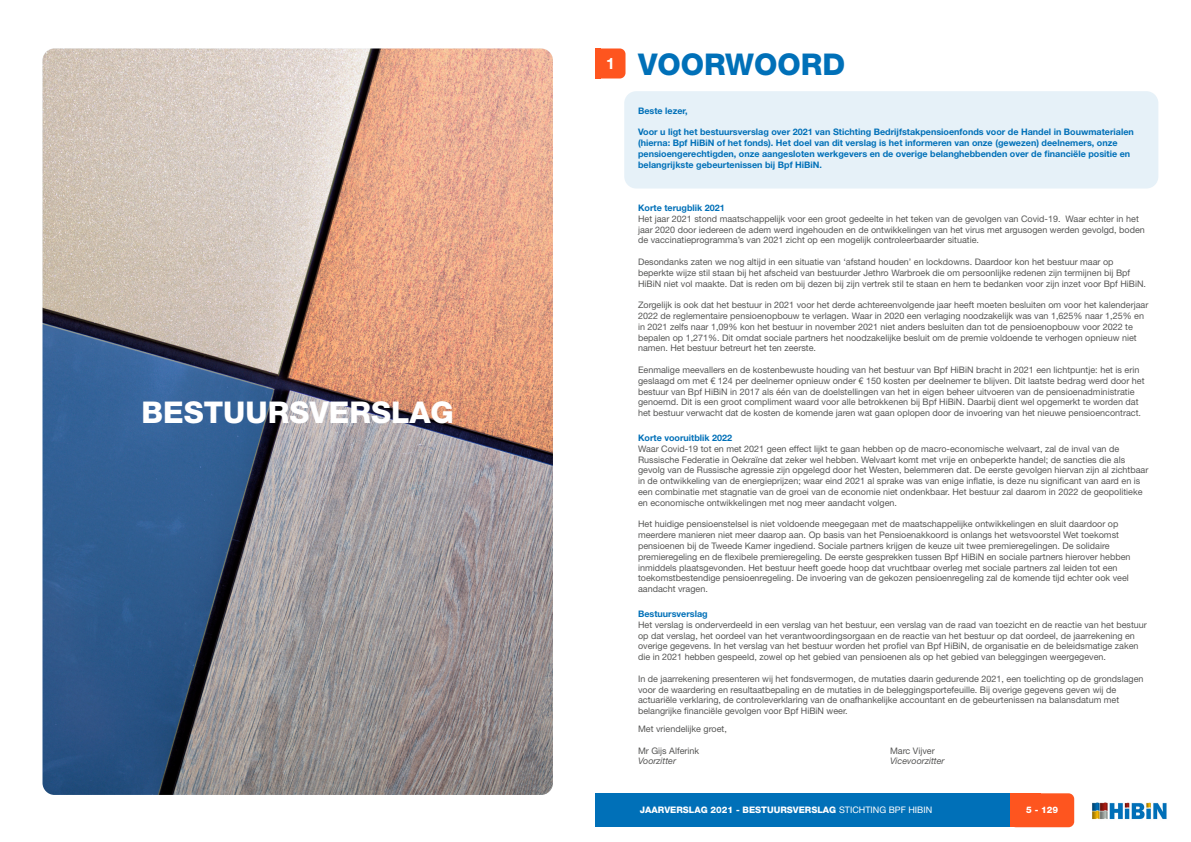
<style>
.page{position:relative;width:1191px;height:842px;background:#fff}
.page>*{position:absolute;margin:0;border:0;box-sizing:border-box;transform-origin:0 0}
.t1{font:800 30px "Helvetica Neue LT Std";color:#fff}
.t2{font:800 30px "Helvetica Neue LT Std";color:#0070b8}
.t3{font:700 15.8px "Helvetica Neue LT Std";color:#fff}
.t4{font:9px/10.8px "Helvetica Neue LT Std";color:#575756}
.t5{font:700 9px/10.8px "Helvetica Neue LT Std";color:#0070b8}
.t6{font:800 9px "Helvetica Neue LT Std";color:#fff}
.t7{font:italic 9px "Helvetica Neue LT Std";color:#575756}
.s1{font-weight:400}
</style>
<div class="page">
<div style="left:595px;top:48px;width:30px;height:30px;background:#fe551f;border-radius:6px"></div>
<div style="left:595px;top:48px;width:6px;height:30px;background:#fe551f"></div>
<div style="left:624px;top:91px;width:534px;height:98px;background:#e6f1f8;border-radius:12px"></div>
<img style="left:43px;top:48px;width:510px;height:747px">
<div style="left:595px;top:793px;width:445px;height:34px;background:#0070b8"></div>
<div style="left:1010px;top:793px;width:30px;height:34px;background:#fe551f"></div>
<img style="left:1092px;top:802px;width:75px;height:18px">
<div style="left:1010px;top:793px;width:64px;height:34px;background:#fe551f;border-radius:6px"></div>
<p class="t1" style="left:142px;top:394px;width:314px">BESTUURSVERSLAG</p>
<p class="t3" style="left:606px;top:54px;width:10px">1</p>
<p class="t2" style="left:638px;top:46px;width:209px">VOORWOORD</p>
<p class="t5" style="left:638px;top:105px;width:51px">Beste lezer,</p>
<p class="t5" style="left:638px;top:127px;width:497px">Voor u ligt het bestuursverslag over 2021 van Stichting Bedrijfstakpensioenfonds voor de Handel in Bouwmaterialen (hierna: Bpf HiBiN of het fonds). Het doel van dit verslag is het informeren van onze (gewezen) deelnemers, onze pensioengerechtigden, onze aangesloten werkgevers en de overige belanghebbenden over de financiële positie en belangrijkste gebeurtenissen bij Bpf HiBiN.</p>
<p class="t5" style="left:638px;top:202px;width:88px">Korte terugblik 2021</p>
<p class="t4" style="left:638px;top:213px;width:508px">Het jaar 2021 stond maatschappelijk voor een groot gedeelte in het teken van de gevolgen van Covid-19. Waar echter in het jaar 2020 door iedereen de adem werd ingehouden en de ontwikkelingen van het virus met argusogen werden gevolgd, boden de vaccinatieprogramma’s van 2021 zicht op een mogelijk controleerbaarder situatie.</p>
<p class="t4" style="left:638px;top:256px;width:509px">Desondanks zaten we nog altijd in een situatie van ‘afstand houden’ en lockdowns. Daardoor kon het bestuur maar op beperkte wijze stil staan bij het afscheid van bestuurder Jethro Warbroek die om persoonlijke redenen zijn termijnen bij Bpf<br>HiBiN niet vol maakte. Dat is reden om bij dezen bij zijn vertrek stil te staan en hem te bedanken voor zijn inzet voor Bpf HiBiN.</p>
<p class="t4" style="left:638px;top:299px;width:512px">Zorgelijk is ook dat het bestuur in 2021 voor het derde achtereenvolgende jaar heeft moeten besluiten om voor het kalenderjaar 2022 de reglementaire pensioenopbouw te verlagen. Waar in 2020 een verlaging noodzakelijk was van 1,625% naar 1,25% en in 2021 zelfs naar 1,09% kon het bestuur in november 2021 niet anders besluiten dan tot de pensioenopbouw voor 2022 te bepalen op 1,271%. Dit omdat sociale partners het noodzakelijke besluit om de premie voldoende te verhogen opnieuw niet namen. Het bestuur betreurt het ten zeerste.</p>
<p class="t4" style="left:638px;top:364px;width:508px">Eenmalige meevallers en de kostenbewuste houding van het bestuur van Bpf HiBiN bracht in 2021 een lichtpuntje: het is erin geslaagd om met € 124 per deelnemer opnieuw onder € 150 kosten per deelnemer te blijven. Dit laatste bedrag werd door het bestuur van Bpf HiBiN in 2017 als één van de doelstellingen van het in eigen beheer uitvoeren van de pensioenadministratie genoemd. Dit is een groot compliment waard voor alle betrokkenen bij Bpf HiBiN. Daarbij dient wel opgemerkt te worden dat het bestuur verwacht dat de kosten de komende jaren wat gaan oplopen door de invoering van het nieuwe pensioencontract.</p>
<p class="t5" style="left:638px;top:432px;width:96px">Korte vooruitblik 2022</p>
<p class="t4" style="left:638px;top:443px;width:512px">Waar Covid-19 tot en met 2021 geen effect lijkt te gaan hebben op de macro-economische welvaart, zal de inval van de Russische Federatie in Oekraïne dat zeker wel hebben. Welvaart komt met vrije en onbeperkte handel; de sancties die als gevolg van de Russische agressie zijn opgelegd door het Westen, belemmeren dat. De eerste gevolgen hiervan zijn al zichtbaar in de ontwikkeling van de energieprijzen; waar eind 2021 al sprake was van enige inflatie, is deze nu significant van aard en is een combinatie met stagnatie van de groei van de economie niet ondenkbaar. Het bestuur zal daarom in 2022 de geopolitieke en economische ontwikkelingen met nog meer aandacht volgen.</p>
<p class="t4" style="left:638px;top:519px;width:494px">Het huidige pensioenstelsel is niet voldoende meegegaan met de maatschappelijke ontwikkelingen en sluit daardoor op meerdere manieren niet meer daarop aan. Op basis van het Pensioenakkoord is onlangs het wetsvoorstel Wet toekomst pensioenen bij de Tweede Kamer ingediend. Sociale partners krijgen de keuze uit twee premieregelingen. De solidaire premieregeling en de flexibele premieregeling. De eerste gesprekken tussen Bpf HiBiN en sociale partners hierover hebben inmiddels plaatsgevonden. Het bestuur heeft goede hoop dat vruchtbaar overleg met sociale partners zal leiden tot een toekomstbestendige pensioenregeling. De invoering van de gekozen pensioenregeling zal de komende tijd echter ook veel aandacht vragen.</p>
<p class="t5" style="left:638px;top:608px;width:71px">Bestuursverslag</p>
<p class="t4" style="left:638px;top:619px;width:510px">Het verslag is onderverdeeld in een verslag van het bestuur, een verslag van de raad van toezicht en de reactie van het bestuur op dat verslag, het oordeel van het verantwoordingsorgaan en de reactie van het bestuur op dat oordeel, de jaarrekening en overige gegevens. In het verslag van het bestuur worden het profiel van Bpf HiBiN, de organisatie en de beleidsmatige zaken die in 2021 hebben gespeeld, zowel op het gebied van pensioenen als op het gebied van beleggingen weergegeven.</p>
<p class="t4" style="left:638px;top:673px;width:507px">In de jaarrekening presenteren wij het fondsvermogen, de mutaties daarin gedurende 2021, een toelichting op de grondslagen voor de waardering en resultaatbepaling en de mutaties in de beleggingsportefeuille. Bij overige gegevens geven wij de actuariële verklaring, de controleverklaring van de onafhankelijke accountant en de gebeurtenissen na balansdatum met belangrijke financiële gevolgen voor Bpf HiBiN weer.</p>
<p class="t4" style="left:638px;top:723px;width:90px">Met vriendelijke groet,</p>
<p class="t4" style="left:638px;top:745px;width:63px">Mr Gijs Alferink</p>
<p class="t4" style="left:890px;top:745px;width:46px">Marc Vijver</p>
<p class="t7" style="left:638px;top:756px;width:40px">Voorzitter</p>
<p class="t7" style="left:890px;top:756px;width:56px">Vicevoorzitter</p>
<p class="t6" style="left:640px;top:805px;width:294px">JAARVERSLAG 2021 - BESTUURSVERSLAG <span class="s1">STICHTING BPF HIBIN</span></p>
<p class="t6" style="left:1026px;top:805px;width:34px">5 - 129</p>
</div>
